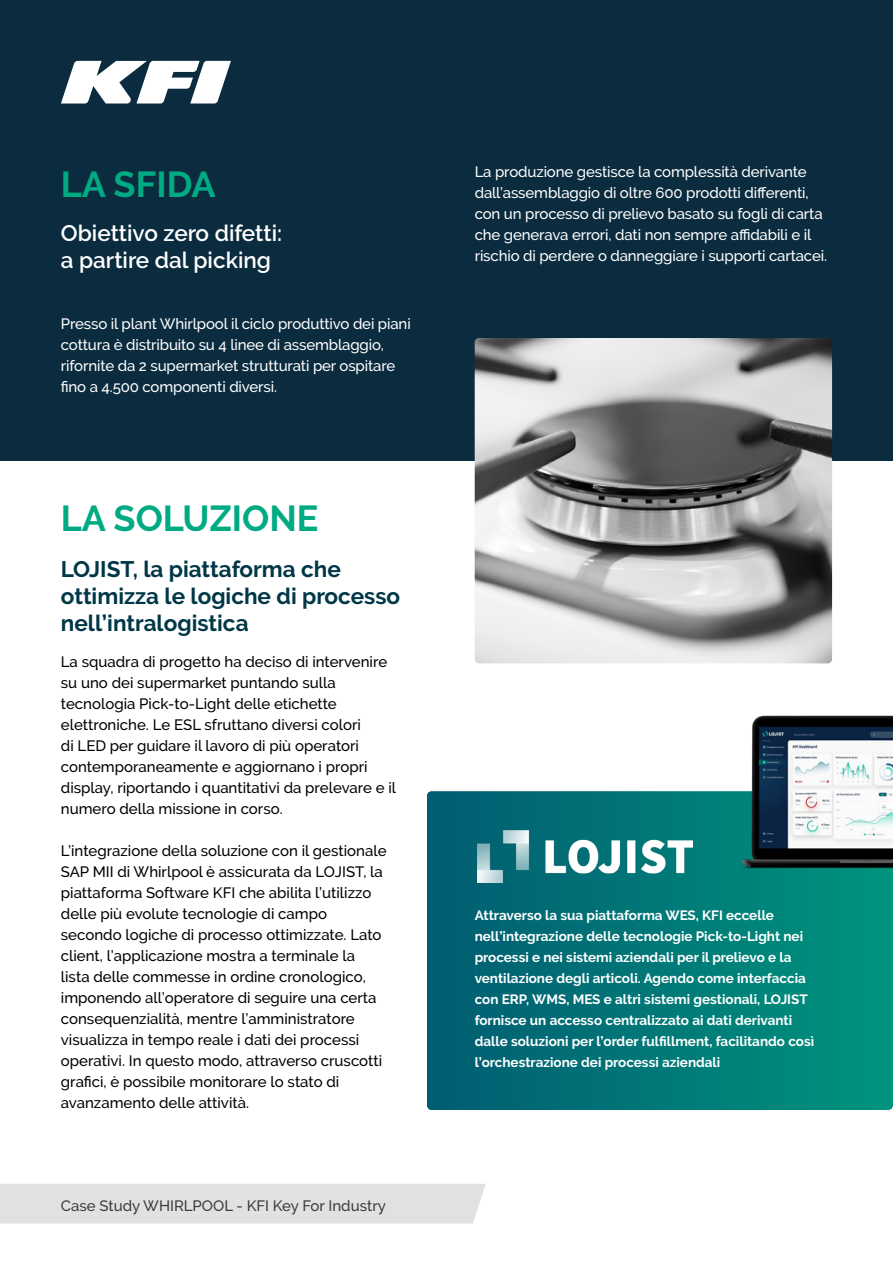
<style>
.page{position:relative;width:893px;height:1263px;background:#fff}
.page>*{position:absolute;margin:0;border:0;box-sizing:border-box;transform-origin:0 0}
.t1{font:700 36px "Raleway";color:#00ab84}
.t2{font:700 22.5px/27px "Raleway";color:#003746}
.t3{font:600 22.5px/27px "Raleway";color:#fff}
.t4{font:500 15px/21px "Raleway";color:#000}
.t5{font:500 15px/21px "Raleway";letter-spacing:-.01em;color:#fff}
.t6{font:500 15px "Raleway";color:#3c3c3b}
.t7{font:700 13.5px/21px "Raleway";color:#fff}
</style>
<div class="page">
<div style="left:0;top:1184px;width:486px;height:39px;background:#e1e1e2"></div>
<svg style="left:427px;top:791px;width:466px;height:319px;background:#077"></svg>
<div style="left:0;top:0;width:893px;height:460px;background:#0b2b3e"></div>
<img style="left:475px;top:338px;width:357px;height:325px">
<svg style="left:61px;top:61px;width:170px;height:43px"></svg>
<img style="left:734px;top:715px;width:159px;height:156px">
<img style="left:477px;top:830px;width:215px;height:52px">
<h1 class="t1" style="left:61px;top:170px;width:156px">LA SFIDA</h1>
<h2 class="t3" style="left:61px;top:221px;width:223px">Obiettivo zero difetti: a partire dal picking</h2>
<p class="t5" style="left:61px;top:315px;width:351px">Presso il plant Whirlpool il ciclo produttivo dei piani cottura è distribuito su 4 linee di assemblaggio, rifornite da 2 supermarket strutturati per ospitare fino a 4.500 componenti diversi.</p>
<h1 class="t1" style="left:61px;top:505px;width:259px">LA SOLUZIONE</h1>
<h2 class="t2" style="left:61px;top:558px;width:341px">LOJIST, la piattaforma che ottimizza le logiche di processo nell’intralogistica</h2>
<p class="t4" style="left:61px;top:652px;width:337px">La squadra di progetto ha deciso di intervenire su uno dei supermarket puntando sulla tecnologia Pick-to-Light delle etichette elettroniche. Le ESL sfruttano diversi colori<br>di LED per guidare il lavoro di più operatori contemporaneamente e aggiornano i propri display, riportando i quantitativi da prelevare e il numero della missione in corso.</p>
<p class="t4" style="left:61px;top:841px;width:327px">L’integrazione della soluzione con il gestionale SAP MII di Whirlpool è assicurata da LOJIST, la piattaforma Software KFI che abilita l’utilizzo delle più evolute tecnologie di campo secondo logiche di processo ottimizzate. Lato client, l’applicazione mostra a terminale la lista delle commesse in ordine cronologico, imponendo all’operatore di seguire una certa consequenzialità, mentre l’amministratore visualizza in tempo reale i dati dei processi operativi. In questo modo, attraverso cruscotti grafici, è possibile monitorare lo stato di avanzamento delle attività.</p>
<p class="t6" style="left:61px;top:1199px;width:327px">Case Study WHIRLPOOL - KFI Key For Industry</p>
<p class="t5" style="left:475px;top:163px;width:354px">La produzione gestisce la complessità derivante dall’assemblaggio di oltre 600 prodotti differenti, con un processo di prelievo basato su fogli di carta che generava errori, dati non sempre affidabili e il rischio di perdere o danneggiare i supporti cartacei.</p>
<p class="t7" style="left:475px;top:906px;width:341px">Attraverso la sua piattaforma WES, KFI eccelle nell’integrazione delle tecnologie Pick-to-Light nei processi e nei sistemi aziendali per il prelievo e la ventilazione degli articoli. Agendo come interfaccia con ERP, WMS, MES e altri sistemi gestionali, LOJIST fornisce un accesso centralizzato ai dati derivanti dalle soluzioni per l’order fulfillment, facilitando così l’orchestrazione dei processi aziendali</p>
</div>
